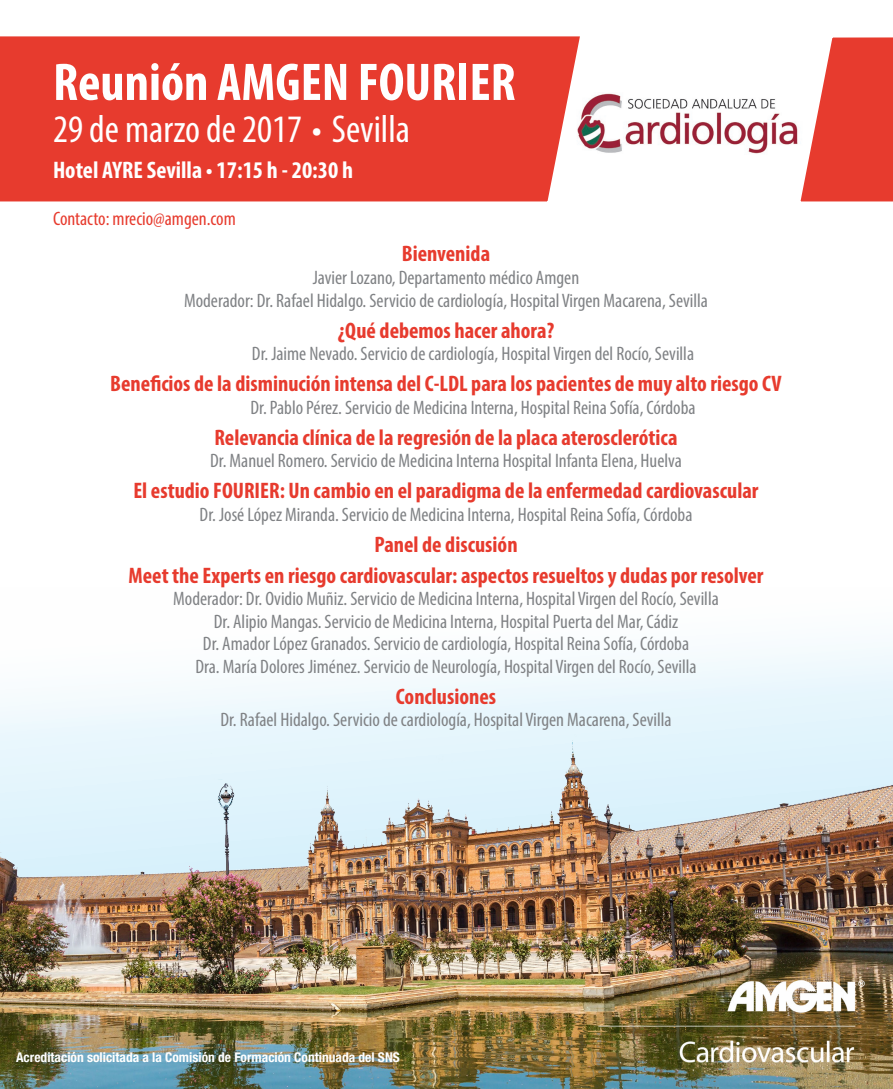
<style>
.page{position:relative;width:893px;height:1089px;background:#fff}
.page>*{position:absolute;margin:0;border:0;box-sizing:border-box;transform-origin:0 0}
.t1{font:700 condensed 53.4px "Myriad Pro";color:#fff}
.t2{font:condensed 39px "Myriad Pro";color:#fff}
.t3{font:700 condensed 24px "Myriad Pro";color:#fff}
.Estilo_de_párrafo_1{font:700 condensed 22.5px "Myriad Pro";color:#e73b2e}
.Estilo_de_párrafo_2{font:condensed 19.5px "Myriad Pro";color:#808285}
.t4{font:condensed 19.5px "Myriad Pro";color:#e73b2e}
.t5{font:700 condensed 13.5px "Helvetica Neue LT Std";color:#fff}
</style>
<div class="page">
<img style="left:0;top:646px;width:893px;height:443px">
<div style="left:0;top:36px;width:580px;height:166px;background:#e73b2e"></div>
<svg style="left:800px;top:37px;width:93px;height:165px"></svg>
<img style="left:571px;top:92px;width:232px;height:62px">
<img style="left:590px;top:928px;width:283px;height:161px">
<p class="t1" style="left:53px;top:49px;width:464px">Reunión AMGEN FOURIER</p>
<p class="t2" style="left:53px;top:105px;width:358px">29 de marzo de 2017 • Sevilla</p>
<p class="t3" style="left:53px;top:155px;width:301px">Hotel AYRE Sevilla • 17:15 h - 20:30 h</p>
<p class="t4" style="left:53px;top:207px;width:184px">Contacto: mrecio@amgen.com</p>
<p class="Estilo_de_párrafo_1" style="left:402px;top:240px;width:90px">Bienvenida</p>
<p class="Estilo_de_párrafo_2" style="left:313px;top:266px;width:268px">Javier Lozano, Departamento médico Amgen</p>
<p class="Estilo_de_párrafo_2" style="left:184px;top:288px;width:526px">Moderador: Dr. Rafael Hidalgo. Servicio de cardiología, Hospital Virgen Macarena, Sevilla</p>
<p class="Estilo_de_párrafo_1" style="left:338px;top:316px;width:218px">¿Qué debemos hacer ahora?</p>
<p class="Estilo_de_párrafo_2" style="left:252px;top:342px;width:444px">Dr. Jaime Nevado. Servicio de cardiología, Hospital Virgen del Rocío, Sevilla</p>
<p class="Estilo_de_párrafo_1" style="left:110px;top:369px;width:673px">Beneficios de la disminución intensa del C-LDL para los pacientes de muy alto riesgo CV</p>
<p class="Estilo_de_párrafo_2" style="left:250px;top:395px;width:447px">Dr. Pablo Pérez. Servicio de Medicina Interna, Hospital Reina Sofía, Córdoba</p>
<p class="Estilo_de_párrafo_1" style="left:214px;top:423px;width:465px">Relevancia clínica de la regresión de la placa aterosclerótica</p>
<p class="Estilo_de_párrafo_2" style="left:210px;top:449px;width:473px">Dr. Manuel Romero. Servicio de Medicina Interna Hospital Infanta Elena, Huelva</p>
<p class="Estilo_de_párrafo_1" style="left:134px;top:476px;width:627px">El estudio FOURIER: Un cambio en el paradigma de la enfermedad cardiovascular</p>
<p class="Estilo_de_párrafo_2" style="left:200px;top:502px;width:494px">Dr. José López Miranda. Servicio de Medicina Interna, Hospital Reina Sofía, Córdoba</p>
<p class="Estilo_de_párrafo_1" style="left:374px;top:530px;width:145px">Panel de discusión</p>
<p class="Estilo_de_párrafo_1" style="left:129px;top:561px;width:636px">Meet the Experts en riesgo cardiovascular: aspectos resueltos y dudas por resolver</p>
<p class="Estilo_de_párrafo_2" style="left:173px;top:587px;width:547px">Moderador: Dr. Ovidio Muñiz. Servicio de Medicina Interna, Hospital Virgen del Rocío, Sevilla</p>
<p class="Estilo_de_párrafo_2" style="left:214px;top:609px;width:466px">Dr. Alipio Mangas. Servicio de Medicina Interna, Hospital Puerta del Mar, Cádiz</p>
<p class="Estilo_de_párrafo_2" style="left:203px;top:632px;width:488px">Dr. Amador López Granados. Servicio de cardiología, Hospital Reina Sofía, Córdoba</p>
<p class="Estilo_de_párrafo_2" style="left:195px;top:654px;width:503px">Dra. María Dolores Jiménez. Servicio de Neurología, Hospital Virgen del Rocío, Sevilla</p>
<p class="Estilo_de_párrafo_1" style="left:396px;top:682px;width:102px">Conclusiones</p>
<p class="Estilo_de_párrafo_2" style="left:220px;top:708px;width:453px">Dr. Rafael Hidalgo. Servicio de cardiología, Hospital Virgen Macarena, Sevilla</p>
<p class="t5" style="left:16px;top:1048px;width:385px">Acreditación solicitada a la Comisión de Formación Continuada del SNS</p>
</div>
